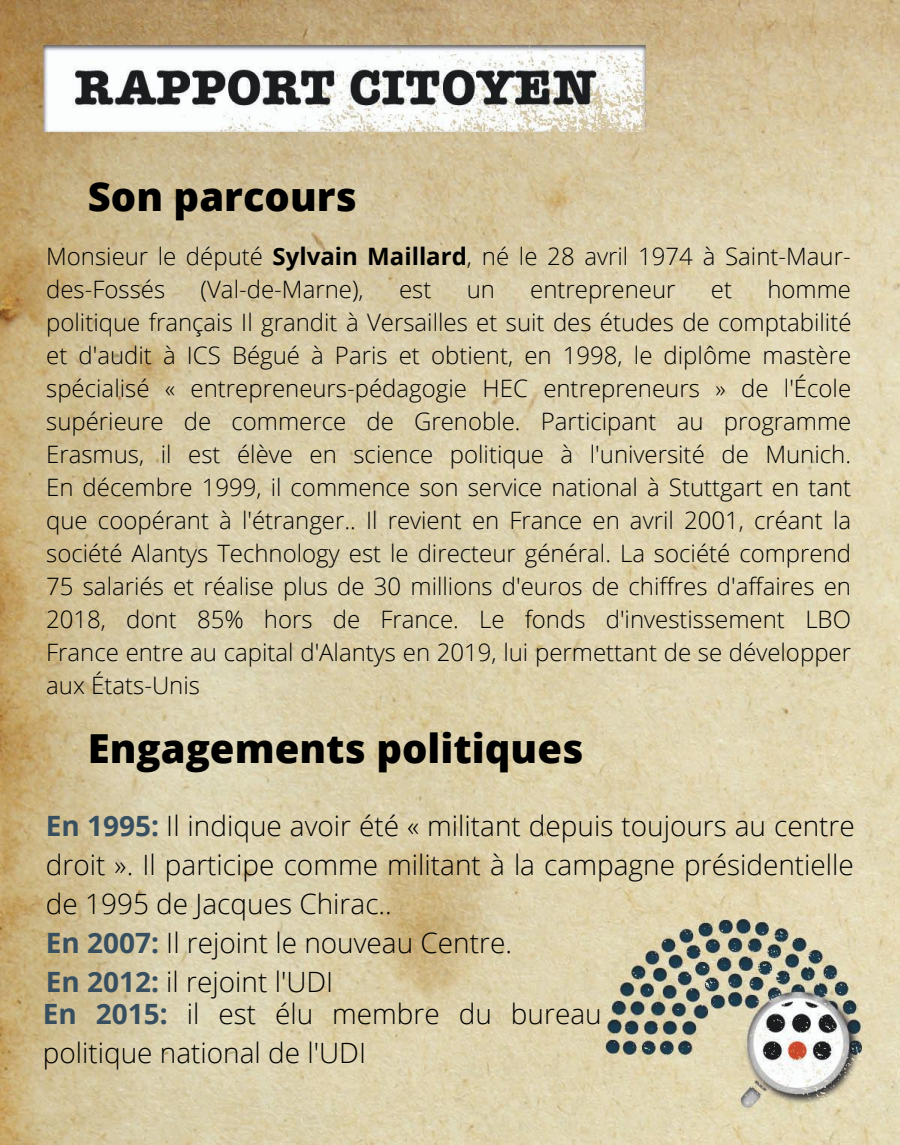
<style>
.page{position:relative;width:900px;height:1145px;background:#fff}
.page>*{position:absolute;margin:0;border:0;box-sizing:border-box;transform-origin:0 0}
.t1{font:800 40px "Open Sans";color:#000}
.t2{font:300 28px/39px "Open Sans";color:#000}
.t3{font:300 24px/33px "Open Sans";color:#000}
.s1{font-weight:700}
.s2{font-weight:700;color:#384f60}
</style>
<div class="page">
<img style="left:0;top:0;width:900px;height:1144px">
<h1 class="t1" style="left:88px;top:168px;width:271px">Son parcours</h1>
<p class="t3" style="left:46px;top:239px;width:806px">Monsieur le député <span class="s1">Sylvain Maillard</span>, né le 28 avril 1974 à Saint-Maur&shy;des-Fossés</p>
<p class="t3" style="left:46px;top:272px;width:807px;text-align:justify;text-indent:721px">homme politique français Il grandit à Versailles et suit des études de comptabilité et d'audit à ICS Bégué à Paris et obtient, en 1998, le diplôme mastère spécialisé « entrepreneurs-pédagogie HEC entrepreneurs » de l'École supérieure de commerce de Grenoble. Participant au programme Erasmus, il est élève en science politique à l'université de Munich.<br>En décembre 1999, il commence son service national à Stuttgart en tant que coopérant à l'étranger.. Il revient en France en avril 2001, créant la société Alantys Technology est le directeur général. La société comprend 75 salariés et réalise plus de 30 millions d'euros de chiffres d'affaires en 2018, dont 85% hors de France. Le fonds d'investissement LBO France entre au capital d'Alantys en 2019, lui permettant de se développer aux États-Unis</p>
<p class="t3" style="left:201px;top:272px;width:165px">(Val-de-Marne),</p>
<p class="t3" style="left:399px;top:272px;width:34px">est</p>
<p class="t3" style="left:467px;top:272px;width:30px">un</p>
<p class="t3" style="left:530px;top:272px;width:147px">entrepreneur</p>
<p class="t3" style="left:711px;top:272px;width:23px">et</p>
<h1 class="t1" style="left:88px;top:720px;width:497px">Engagements politiques</h1>
<p class="t2" style="left:46px;top:805px;width:810px"><span class="s2">En 1995:</span> Il indique avoir été « militant depuis toujours au centre droit ». Il participe comme militant à la campagne présidentielle de 1995 de Jacques Chirac..<br><span class="s2">En 2007:</span> Il rejoint le nouveau Centre.<br><span class="s2">En 2012:</span> il rejoint l'UDI</p>
<p class="t2" style="left:43px;top:993px;width:561px"><span class="s2">En 2015:</span> il est élu membre du bureau politique national de l'UDI</p>
</div>
